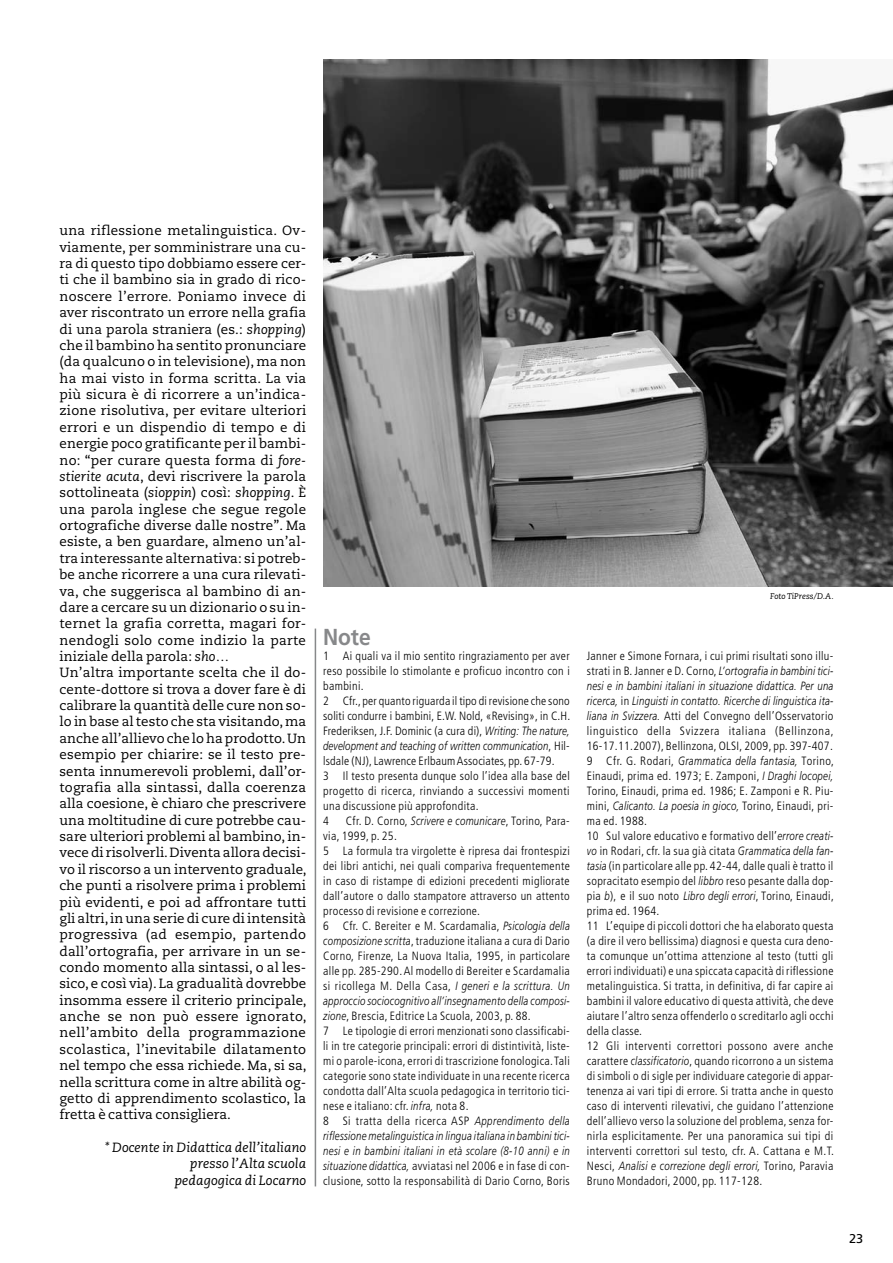
<style>
.page{position:relative;width:893px;height:1263px;background:#fff}
.page>*{position:absolute;margin:0;border:0;box-sizing:border-box;transform-origin:0 0}
.t1{font:700 23.1px "Frutiger";color:#87888a;scale:.91 1}
.t2{font:13.35px/16.4px "Caecilia";letter-spacing:.01em;color:#000}
.t3{font:italic 13.35px/16.4px "Caecilia";letter-spacing:.01em;color:#000;text-align:right}
.t4{font:12.75px "Frutiger";color:#000}
.t5{font:300 condensed 12px/15px "Frutiger";letter-spacing:.03em;color:#000}
.t6{font:italic 8.25px "Caecilia";letter-spacing:.01em;color:#000}
.s1{font-style:italic}
.s2{font-style:italic;font-stretch:normal}
</style>
<div class="page">
<img style="left:323px;top:60px;width:570px;height:526px">
<hr style="left:315px;top:628px;width:1px;height:558px;background:#87888a">
<p class="t2" style="left:60px;top:223px;width:249px">una riflessione metalinguistica. Ov&shy;viamente, per somministrare una cu&shy;ra di questo tipo dobbiamo essere cer&shy;ti che il bambino sia in grado di rico&shy;noscere l’errore. Poniamo invece di aver riscontrato un errore nella grafia di una parola straniera (es.: <span class="s1">shopping</span>) che il bambino ha sentito pronunciare (da qualcuno o in televisione), ma non ha mai visto in forma scritta. La via più sicura è di ricorrere a un’indica&shy;zione risolutiva, per evitare ulteriori errori e un dispendio di tempo e di energie poco gratificante per il bambi&shy;no: “per curare questa forma di <span class="s1">fore&shy;stierite acuta</span>, devi riscrivere la parola sottolineata (<span class="s1">sioppin</span>) così: <span class="s1">shopping</span>. È una parola inglese che segue regole ortografiche diverse dalle nostre”. Ma esiste, a ben guardare, almeno un’al&shy;tra interessante alternativa: si potreb&shy;be anche ricorrere a una cura rilevati&shy;va, che suggerisca al bambino di an&shy;dare a cercare su un dizionario o su in&shy;ternet la grafia corretta, magari for&shy;nendogli solo come indizio la parte iniziale della parola: <span class="s1">sho…<br></span>Un’altra importante scelta che il do&shy;cente-dottore si trova a dover fare è di calibrare la quantità delle cure non so&shy;lo in base al testo che sta visitando, ma anche all’allievo che lo ha prodotto. Un esempio per chiarire: se il testo pre&shy;senta innumerevoli problemi, dall’or&shy;tografia alla sintassi, dalla coerenza alla coesione, è chiaro che prescrivere una moltitudine di cure potrebbe cau&shy;sare ulteriori problemi al bambino, in&shy;vece di risolverli. Diventa allora decisi&shy;vo il riscorso a un intervento graduale, che punti a risolvere prima i problemi più evidenti, e poi ad affrontare tutti gli altri, in una serie di cure di intensità progressiva (ad esempio, partendo dall’ortografia, per arrivare in un se&shy;condo momento alla sintassi, o al les&shy;sico, e così via). La gradualità dovrebbe insomma essere il criterio principale, anche se non può essere ignorato, nell’ambito della programmazione scolastica, l’inevitabile dilatamento nel tempo che essa richiede. Ma, si sa, nella scrittura come in altre abilità og&shy;getto di apprendimento scolastico, la fretta è cattiva consigliera.</p>
<p class="t3" style="left:105px;top:1139px;width:203px">* Docente in Didattica dell’italiano presso l’Alta scuola<br>pedagogica di Locarno</p>
<h1 class="t1" style="left:323px;top:623px;width:54px">Note</h1>
<p class="t5" style="left:323px;top:648px;width:249px">1 Ai quali va il mio sentito ringraziamento per aver reso possibile lo stimolante e proficuo incontro con i bambini.<br>2 Cfr., per quanto riguarda il tipo di revisione che sono soliti condurre i bambini, E.W. Nold, «Revising», in C.H.<br>Frederiksen, J.F. Dominic (a cura di), <span class="s2">Writing: The nature, development and teaching of written communication</span>, Hil&shy;lsdale (NJ), Lawrence Erlbaum Associates, pp. 67-79.<br>3 Il testo presenta dunque solo l’idea alla base del progetto di ricerca, rinviando a successivi momenti una discussione più approfondita.<br>4</p>
<p class="t5" style="left:323px;top:813px;width:248px;text-indent:23px">Cfr. D. Corno, <span class="s2">Scrivere e comunicare</span>, Torino, Para&shy;via, 1999, p. 25.<br>5 La formula tra virgolette è ripresa dai frontespizi dei libri antichi, nei quali compariva frequentemente in caso di ristampe di edizioni precedenti migliorate dall’autore o dallo stampatore attraverso un attento processo di revisione e correzione.<br>6 Cfr. C. Bereiter e M. Scardamalia, <span class="s2">Psicologia della composizione scritta</span>, traduzione italiana a cura di Dario Corno, Firenze, La Nuova Italia, 1995, in particolare alle pp. 285-290. Al modello di Bereiter e Scardamalia si ricollega M. Della Casa, <span class="s2">I generi e la scrittura. Un approccio sociocognitivo all’insegnamento della composi&shy;zione</span>, Brescia, Editrice La Scuola, 2003, p. 88.<br>7 Le tipologie di errori menzionati sono classificabi&shy;li in tre categorie principali: errori di distintività, liste&shy;mi o parole-icona, errori di trascrizione fonologica. Tali categorie sono state individuate in una recente ricerca condotta dall’Alta scuola pedagogica in territorio tici&shy;nese e italiano: cfr. <span class="s2">infra,</span> nota 8.<br>8 Si tratta della ricerca ASP <span class="s2">Apprendimento della riflessione metalinguistica in lingua italiana in bambini tici&shy;nesi e in bambini italiani in età scolare (8-10 anni) e in situazione didattica,</span> avviatasi nel 2006 e in fase di con&shy;clusione, sotto la responsabilità di Dario Corno, Boris</p>
<p class="t6" style="left:770px;top:591px;width:65px">Foto TiPress/D.A.</p>
<p class="t5" style="left:587px;top:648px;width:249px">Janner e Simone Fornara, i cui primi risultati sono illu&shy;strati in B. Janner e D. Corno, <span class="s2">L’ortografia in bambini tici&shy;nesi e in bambini italiani in situazione didattica. Per una ricerca,</span> in <span class="s2">Linguisti in contatto. Ricerche di linguistica ita&shy;liana in Svizzera.</span> Atti del Convegno dell’Osservatorio linguistico della Svizzera italiana (Bellinzona, 16-17.11.2007), Bellinzona, OLSI, 2009, pp. 397-407.<br>9 Cfr. G. Rodari, <span class="s2">Grammatica della fantasia,</span> Torino, Einaudi, prima ed. 1973; E. Zamponi, <span class="s2">I Draghi locopei, </span>Torino, Einaudi, prima ed. 1986; E. Zamponi e R. Piu&shy;mini, <span class="s2">Calicanto. La poesia in gioco,</span> Torino, Einaudi, pri&shy;ma ed. 1988.<br>10 Sul valore educativo e formativo dell’<span class="s2">errore creati&shy;vo</span> in Rodari, cfr. la sua già citata <span class="s2">Grammatica della fan&shy;tasia</span> (in particolare alle pp. 42-44, dalle quali è tratto il sopracitato esempio del <span class="s2">libbro</span> reso pesante dalla dop&shy;pia <span class="s2">b</span>), e il suo noto <span class="s2">Libro degli errori</span>, Torino, Einaudi, prima ed. 1964.<br>11 L’equipe di piccoli dottori che ha elaborato questa (a dire il vero bellissima) diagnosi e questa cura deno&shy;ta comunque un’ottima attenzione al testo (tutti gli errori individuati) e una spiccata capacità di riflessione metalinguistica. Si tratta, in definitiva, di far capire ai bambini il valore educativo di questa attività, che deve aiutare l’altro senza offenderlo o screditarlo agli occhi della classe.<br>12 Gli interventi correttori possono avere anche carattere <span class="s2">classificatorio</span>, quando ricorrono a un sistema di simboli o di sigle per individuare categorie di appar&shy;tenenza ai vari tipi di errore. Si tratta anche in questo caso di interventi rilevativi, che guidano l’attenzione dell’allievo verso la soluzione del problema, senza for&shy;nirla esplicitamente. Per una panoramica sui tipi di interventi correttori sul testo, cfr. A. Cattana e M.T.<br>Nesci, <span class="s2">Analisi e correzione degli errori,</span> Torino, Paravia Bruno Mondadori, 2000, pp. 117-128.</p>
<p class="t4" style="left:849px;top:1231px;width:16px">23</p>
</div>
